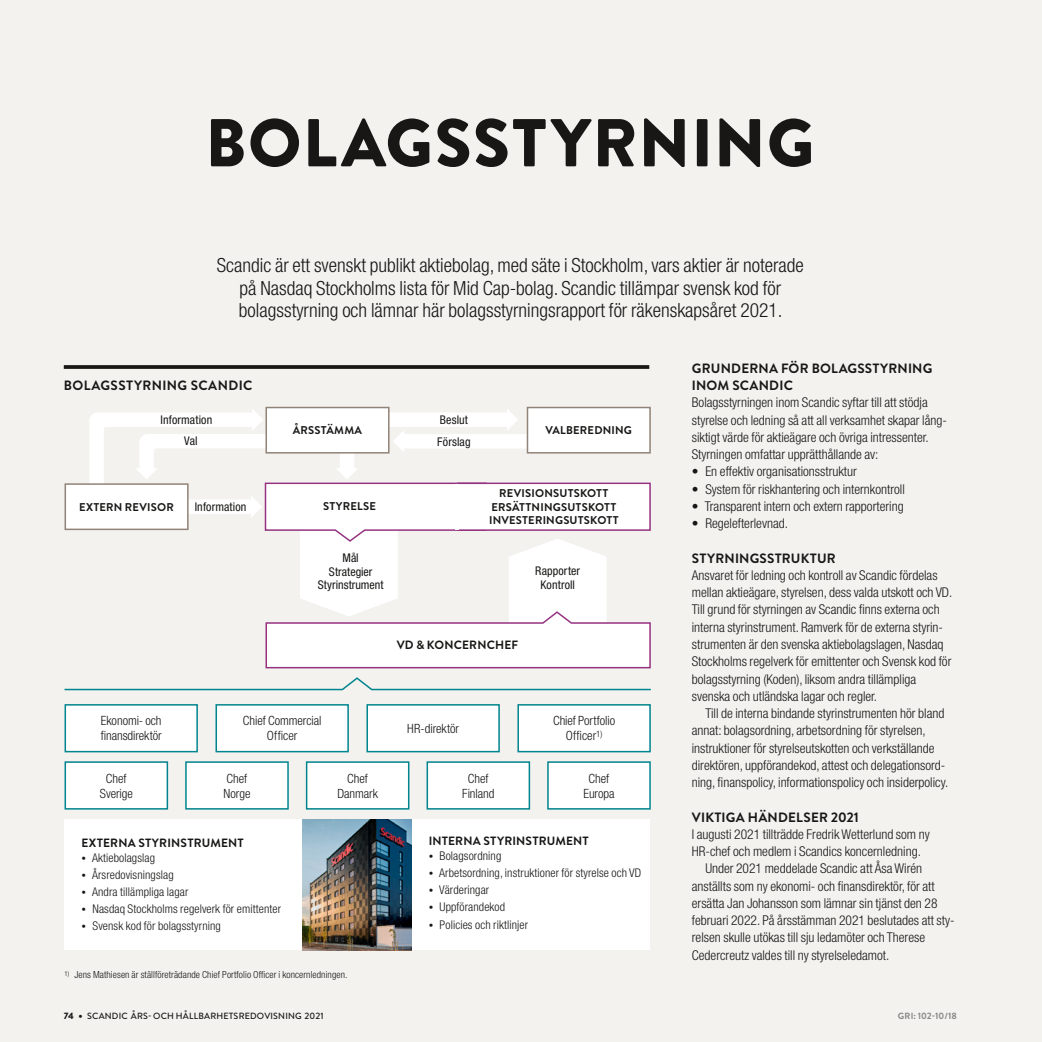
<style>
.page{position:relative;width:1042px;height:1042px;background:#f3f2ef}
.page>*{position:absolute;margin:0;border:0;box-sizing:border-box;transform-origin:0 0}
.t1{font:900 67.5px "Brandon Text";letter-spacing:.02em;color:#181716}
.t2{font:300 condensed 19.5px/22.5px "Helvetica Neue LT Std";color:#181716;text-align:center}
.t3{font:300 condensed 13.5px/17.2px "Helvetica Neue LT Std";color:#181716}
.t4{font:700 13.5px/17.2px "Brandon Text";letter-spacing:.015em;color:#181716}
.t5{font:300 condensed 12.75px/15px "Helvetica Neue LT Std";letter-spacing:-.005em;color:#181716;text-align:center}
.t6{font:300 condensed 12px "Helvetica Neue LT Std";letter-spacing:.01em;color:#181716}
.t7{font:condensed 12px/13.5px "Helvetica Neue LT Std";letter-spacing:.01em;color:#181716;text-align:center}
.t8{font:700 12px "Brandon Text";letter-spacing:.015em;color:#181716}
.t9{font:700 11.25px/13.5px "Brandon Text";letter-spacing:.02em;color:#181716;text-align:center}
.t10{font:300 condensed 9.75px "Helvetica Neue LT Std";letter-spacing:.01em;color:#181716}
.t11{font:500 9px "Brandon Text";letter-spacing:.02em;color:#181716}
.t12{font:700 9px "Brandon Text";color:#868786}
.s1{font-family:"Brandon Text";font-weight:700;font-stretch:normal}
.s2{font-weight:900}
.s3{font-weight:900;font-size:10.5px}
</style>
<div class="page">
<svg style="left:64px;top:365px;width:585px;height:4px;background:#252423"></svg>
<div style="left:65px;top:819px;width:238px;height:131px;background:#fff"></div>
<div style="left:412px;top:819px;width:238px;height:131px;background:#fff"></div>
<img style="left:303px;top:819px;width:109px;height:131px">
<div style="left:265px;top:407px;width:124px;height:46px;border:2px solid #918377"></div>
<div style="left:527px;top:407px;width:124px;height:46px;border:2px solid #918377"></div>
<div style="left:65px;top:484px;width:123px;height:45px;background:#fff"></div>
<div style="left:65px;top:483px;width:124px;height:47px;border:2px solid #918377"></div>
<div style="left:65px;top:762px;width:102px;height:47px;background:#fff"></div>
<div style="left:65px;top:761px;width:103px;height:48px;border:2px solid #00848e"></div>
<div style="left:186px;top:762px;width:102px;height:47px;background:#fff"></div>
<div style="left:185px;top:761px;width:104px;height:48px;border:2px solid #00848e"></div>
<div style="left:307px;top:762px;width:102px;height:47px;background:#fff"></div>
<div style="left:306px;top:761px;width:103px;height:48px;border:2px solid #00848e"></div>
<div style="left:427px;top:762px;width:102px;height:47px;background:#fff"></div>
<div style="left:426px;top:761px;width:104px;height:48px;border:2px solid #00848e"></div>
<div style="left:548px;top:762px;width:102px;height:47px;background:#fff"></div>
<div style="left:547px;top:761px;width:104px;height:48px;border:2px solid #00848e"></div>
<svg style="left:64px;top:677px;width:587px;height:14px"></svg>
<svg style="left:89px;top:408px;width:562px;height:261px"></svg>
<hr style="left:455px;top:484px;width:4px;height:45px;background:#fff">
<div style="left:65px;top:705px;width:132px;height:46px;background:#fff"></div>
<div style="left:65px;top:704px;width:133px;height:48px;border:2px solid #00848e"></div>
<div style="left:367px;top:705px;width:132px;height:46px;background:#fff"></div>
<div style="left:366px;top:704px;width:134px;height:48px;border:2px solid #00848e"></div>
<div style="left:518px;top:705px;width:132px;height:46px;background:#fff"></div>
<div style="left:517px;top:704px;width:134px;height:48px;border:2px solid #00848e"></div>
<div style="left:216px;top:705px;width:132px;height:46px;background:#fff"></div>
<div style="left:215px;top:704px;width:134px;height:48px;border:2px solid #00848e"></div>
<h1 class="t1" style="left:206px;top:95px;width:610px">BOLAGSSTYRNING</h1>
<p class="t2" style="left:217px;top:254px;width:588px">Scandic är ett svenskt publikt aktiebolag, med säte i Stockholm, vars aktier är noterade på Nasdaq Stockholms lista för Mid Cap-bolag. Scandic tillämpar svensk kod för bolagsstyrning och lämnar här bolagsstyrningsrapport för räkenskapsåret 2021.</p>
<p class="t4" style="left:64px;top:377px;width:190px">BOLAGSSTYRNING SCANDIC</p>
<p class="t7" style="left:184px;top:409px;width:30px;line-height:21.5px;text-align:left;text-indent:-24px">Information<br>Val</p>
<p class="t9" style="left:293px;top:423px;width:71px">ÅRSSTÄMMA</p>
<p class="t9" style="left:545px;top:423px;width:88px">VALBEREDNING</p>
<p class="t7" style="left:440px;top:413px;width:30px">Beslut</p>
<p class="t7" style="left:437px;top:434px;width:35px">Förslag</p>
<p class="t9" style="left:79px;top:500px;width:96px">EXTERN REVISOR</p>
<p class="t7" style="left:195px;top:500px;width:53px">Information</p>
<p class="t9" style="left:323px;top:499px;width:54px">STYRELSE</p>
<p class="t7" style="left:318px;top:551px;width:67px">Mål<br>Strategier<br>Styrinstrument</p>
<p class="t9" style="left:489px;top:486px;width:131px">REVISIONSUTSKOTT<br>ERSÄTTNINGSUTSKOTT<br>INVESTERINGSUTSKOTT</p>
<p class="t7" style="left:535px;top:564px;width:46px">Rapporter<br>Kontroll</p>
<p class="t8" style="left:397px;top:637px;width:123px">VD &amp; KONCERNCHEF</p>
<p class="t5" style="left:101px;top:713px;width:63px;text-align:left">Ekonomi- och finansdirektör</p>
<p class="t5" style="left:407px;top:721px;width:53px">HR-direktör</p>
<p class="t5" style="left:553px;top:713px;width:64px">Chief Portfolio<br>Officer<sup>1)</sup></p>
<p class="t5" style="left:243px;top:713px;width:80px">Chief Commercial<br>Officer</p>
<p class="t5" style="left:100px;top:770px;width:35px">Chef<br>Sverige</p>
<p class="t5" style="left:223px;top:770px;width:28px;text-align:left">Chef<br>Norge</p>
<p class="t5" style="left:337px;top:770px;width:42px">Chef<br>Danmark</p>
<p class="t5" style="left:462px;top:770px;width:34px">Chef<br>Finland</p>
<p class="t5" style="left:583px;top:770px;width:33px">Chef<br>Europa</p>
<p class="t8" style="left:82px;top:834px;width:164px">EXTERNA STYRINSTRUMENT</p>
<p class="t6" style="left:82px;top:850px;width:75px"><span class="s1">•</span> Aktiebolagslag</p>
<p class="t6" style="left:82px;top:867px;width:94px"><span class="s1">•</span> Årsredovisningslag</p>
<p class="t6" style="left:82px;top:885px;width:108px"><span class="s1">•</span> Andra tillämpliga lagar</p>
<p class="t6" style="left:82px;top:902px;width:201px"><span class="s1">•</span> Nasdaq Stockholms regelverk för emittenter</p>
<p class="t6" style="left:82px;top:919px;width:141px"><span class="s1">•</span> Svensk kod för bolagsstyrning</p>
<p class="t8" style="left:429px;top:832px;width:162px">INTERNA STYRINSTRUMENT</p>
<p class="t6" style="left:429px;top:849px;width:74px"><span class="s1">•</span> Bolagsordning</p>
<p class="t6" style="left:429px;top:866px;width:214px"><span class="s1">•</span> Arbetsordning, instruktioner för styrelse och VD</p>
<p class="t6" style="left:429px;top:883px;width:62px"><span class="s1">•</span> Värderingar</p>
<p class="t6" style="left:429px;top:900px;width:78px"><span class="s1">•</span> Uppförandekod</p>
<p class="t6" style="left:429px;top:917px;width:101px"><span class="s1">•</span> Policies och riktlinjer</p>
<p class="t4" style="left:692px;top:359px;width:242px">GRUNDERNA FÖR BOLAGSSTYRNING<br>INOM SCANDIC</p>
<p class="t3" style="left:692px;top:394px;width:257px">Bolagsstyrningen inom Scandic syftar till att stödja styrelse och ledning så att all verksamhet skapar lång&shy;siktigt värde för aktieägare och övriga intressenter.<br>Styrningen omfattar upprätthållande av:</p>
<p class="t3" style="left:692px;top:463px;width:167px">• En effektiv organisationsstruktur</p>
<p class="t3" style="left:692px;top:480px;width:215px">• System för riskhantering och internkontroll</p>
<p class="t3" style="left:692px;top:497px;width:213px">• Transparent intern och extern rapportering</p>
<p class="t3" style="left:692px;top:515px;width:98px">• Regelefterlevnad.</p>
<p class="t4" style="left:692px;top:549px;width:145px">STYRNINGSSTRUKTUR</p>
<p class="t3" style="left:692px;top:566px;width:262px">Ansvaret för ledning och kontroll av Scandic fördelas mellan aktieägare, styrelsen, dess valda utskott och VD.<br>Till grund för styrningen av Scandic finns externa och interna styrinstrument. Ramverk för de externa styrin&shy;strumenten är den svenska aktiebolagslagen, Nasdaq Stockholms regelverk för emittenter och Svensk kod för bolagsstyrning (Koden), liksom andra tillämpliga svenska och utländska lagar och regler.</p>
<p class="t3" style="left:692px;top:704px;width:258px;text-indent:14px">Till de interna bindande styrinstrumenten hör bland annat: bolagsordning, arbetsordning för styrelsen, instruktioner för styrelseutskotten och verkställande direktören, uppförandekod, attest och delegationsord&shy;ning, finanspolicy, informationspolicy och insiderpolicy.</p>
<p class="t4" style="left:692px;top:808px;width:168px">VIKTIGA HÄNDELSER 2021</p>
<p class="t3" style="left:692px;top:825px;width:239px">I augusti 2021 tillträdde Fredrik Wetterlund som ny</p>
<p class="t3" style="left:692px;top:842px;width:231px">HR-chef och medlem i Scandics koncernledning.</p>
<p class="t3" style="left:705px;top:860px;width:218px">Under 2021 meddelade Scandic att Åsa Wirén</p>
<p class="t3" style="left:692px;top:877px;width:244px">anställts som ny ekonomi- och finansdirektör, för att</p>
<p class="t3" style="left:692px;top:894px;width:247px">ersätta Jan Johansson som lämnar sin tjänst den 28</p>
<p class="t3" style="left:692px;top:911px;width:264px">februari 2022. På årsstämman 2021 beslutades att sty-</p>
<p class="t3" style="left:692px;top:929px;width:235px">relsen skulle utökas till sju ledamöter och Therese</p>
<p class="t3" style="left:692px;top:946px;width:199px">Cedercreutz valdes till ny styrelseledamot.</p>
<p class="t10" style="left:65px;top:969px;width:284px"><sup>1)</sup> Jens Mathiesen är ställföreträdande Chief Portfolio Officer i koncernledningen.</p>
<p class="t11" style="left:64px;top:1009px;width:261px"><span class="s2">74</span> <span class="s3">•</span> SCANDIC ÅRS- OCH HÅLLBARHETSREDOVISNING 2021</p>
<p class="t12" style="left:898px;top:1009px;width:60px">GRI: 102-10/18</p>
</div>
